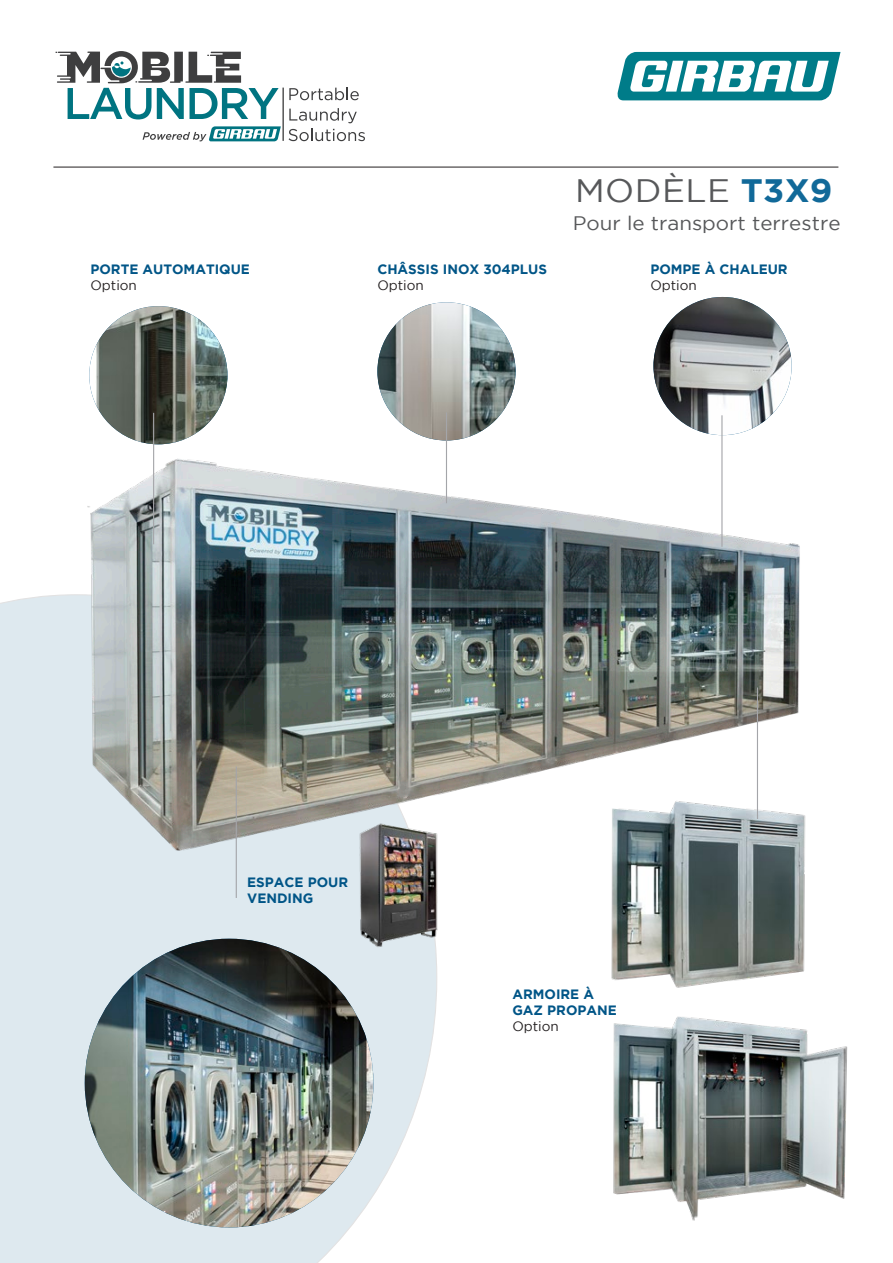
<style>
.page{position:relative;width:893px;height:1263px;background:#fff}
.page>*{position:absolute;margin:0;border:0;box-sizing:border-box;transform-origin:0 0}
.T1_ligth{font:32.4px "Gotham";letter-spacing:.015em;color:#57585a;scale:1.06 1}
.T1_ligth-2{font:19.5px "Gotham";color:#57585a;scale:1.06 1}
.t1{font:700 13.5px/16.2px "Gotham";color:#005587}
.text_base{font:13.5px "Gotham";color:#231f20}
.s1{font-weight:700;color:#116999}
</style>
<div class="page">
<svg style="left:0;top:594px;width:437px;height:669px;background:#e0eaef"></svg>
<hr style="left:53px;top:167px;width:785px;height:1px;background:#231f20">
<img style="left:66px;top:452px;width:734px;height:414px">
<img style="left:653px;top:297px;width:139px;height:138px;border-radius:69px">
<img style="left:377px;top:302px;width:139px;height:138px;border-radius:69px">
<img style="left:89px;top:306px;width:138px;height:138px;border-radius:69px">
<img style="left:588px;top:791px;width:218px;height:197px">
<img style="left:613px;top:1016px;width:235px;height:204px">
<img style="left:85px;top:939px;width:288px;height:288px;border-radius:144px">
<hr style="left:236px;top:766px;width:1px;height:132px;background:#a4a5a9">
<img style="left:357px;top:819px;width:82px;height:132px">
<hr style="left:721px;top:415px;width:1px;height:132px;background:#a4a5a9">
<hr style="left:446px;top:412px;width:1px;height:91px;background:#a4a5a9">
<hr style="left:153px;top:413px;width:1px;height:131px;background:#a4a5a9">
<hr style="left:757px;top:687px;width:1px;height:132px;background:#a4a5a9">
<svg style="left:618px;top:52px;width:222px;height:48px"></svg>
<svg style="left:56px;top:51px;width:223px;height:68px"></svg>
<svg style="left:289px;top:88px;width:70px;height:12px"></svg>
<svg style="left:289px;top:108px;width:68px;height:15px"></svg>
<svg style="left:289px;top:129px;width:76px;height:12px"></svg>
<hr style="left:283px;top:88px;width:1px;height:53px;background:#000">
<svg style="left:143px;top:126px;width:138px;height:15px"></svg>
<p class="t1" style="left:90px;top:261px;width:161px">PORTE AUTOMATIQUE</p>
<p class="text_base" style="left:90px;top:278px;width:48px">Option</p>
<p class="t1" style="left:377px;top:261px;width:171px">CHÂSSIS INOX 304PLUS</p>
<p class="text_base" style="left:377px;top:278px;width:48px">Option</p>
<p class="T1_ligth" style="left:575px;top:173px;width:244px">MODÈLE <span class="s1">T3X9</span></p>
<p class="T1_ligth-2" style="left:573px;top:212px;width:254px">Pour le transport terrestre</p>
<p class="t1" style="left:650px;top:261px;width:139px">POMPE À CHALEUR</p>
<p class="text_base" style="left:650px;top:278px;width:48px">Option</p>
<p class="t1" style="left:247px;top:873px;width:102px">ESPACE POUR<br>VENDING</p>
<p class="t1" style="left:512px;top:985px;width:83px">ARMOIRE À</p>
<p class="t1" style="left:512px;top:1002px;width:106px">GAZ PROPANE</p>
<p class="text_base" style="left:512px;top:1019px;width:48px">Option</p>
</div>
